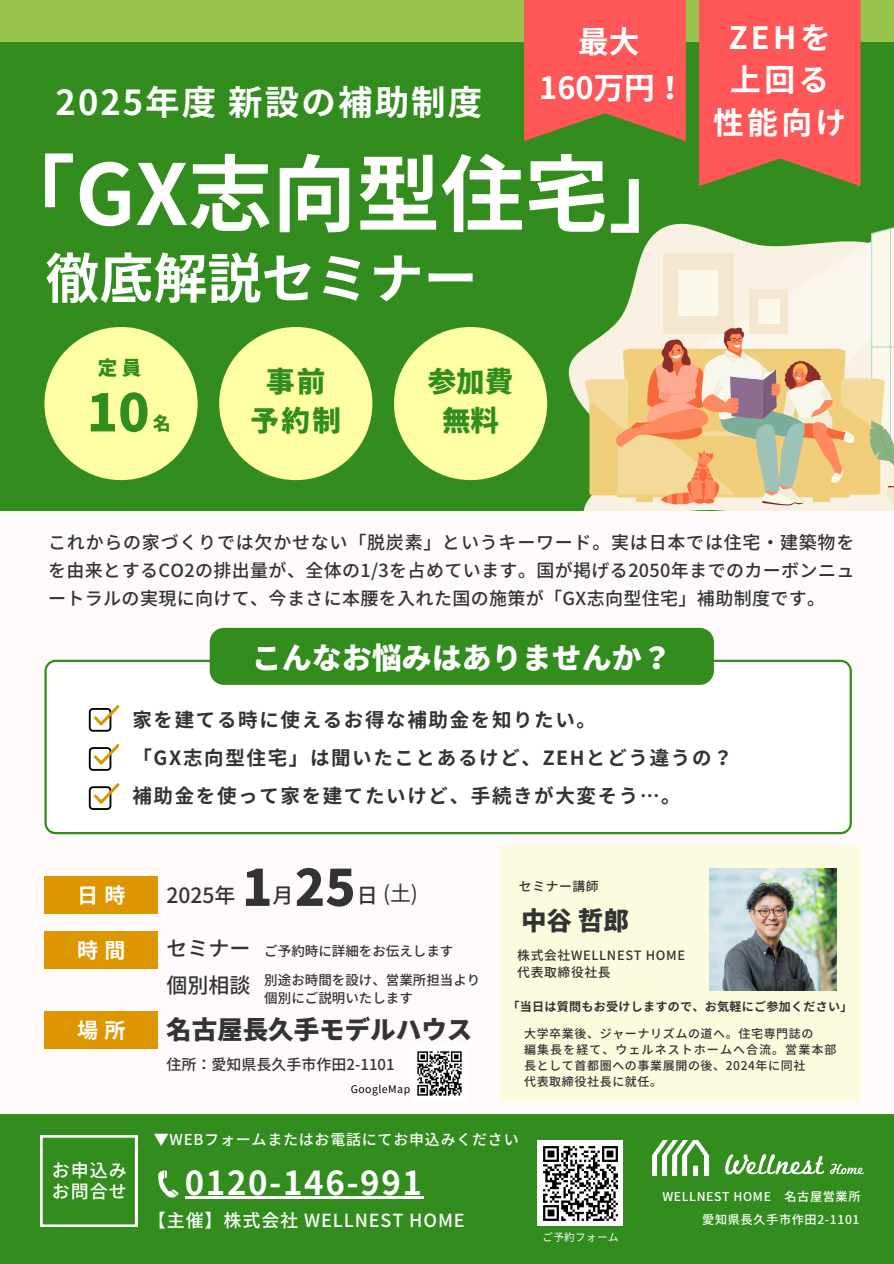
<style>
.page{position:relative;width:894px;height:1264px;background:#fff}
.page>*{position:absolute;margin:0;border:0;box-sizing:border-box;transform-origin:0 0}
.t1{font:700 84px "Noto Sans JP";color:#fff}
.t2{font:700 54px "Noto Sans JP";color:#fff}
.t3{font:900 51.6px "Noto Sans JP";color:#328d1e}
.t4{font:900 50.1px "Noto Sans JP";color:#333}
.t5{font:700 34.5px "Noto Sans JP";letter-spacing:.06em;color:#fff}
.t6{font:700 33px "Noto Sans JP";letter-spacing:.05em;color:#fff}
.t7{font:700 30.75px/42.8px "Noto Sans JP";letter-spacing:.11em;color:#fff;text-align:center}
.t8{font:900 30px "Noto Sans JP";color:#fff}
.t9{font:900 28.5px/39.3px "Noto Sans JP";letter-spacing:.04em;color:#328d1e;text-align:center}
.t10{font:900 25.5px "Noto Sans JP";color:#333}
.t11{font:500 21px "Noto Sans JP";color:#333}
.t12{font:700 21px "Noto Sans JP";color:#fff}
.t13{font:20.85px "Noto Sans JP";color:#333}
.t14{font:700 19.5px/38.2px "Noto Sans JP";letter-spacing:.085em;color:#333}
.t15{font:900 19.5px "Noto Sans JP";color:#328d1e}
.t16{font:500 18px/28.2px "Noto Sans JP";letter-spacing:.02em;color:#333;text-align:justify}
.t17{font:500 18px "Noto Sans JP";letter-spacing:.05em;color:#fff}
.t18{font:900 18px "Noto Sans JP";color:#328d1e}
.t19{font:500 15px "Noto Sans JP";letter-spacing:.05em;color:#fff}
.t20{font:500 15px "Noto Sans JP";color:#333}
.t21{font:500 13.5px/18px "Noto Sans JP";color:#333}
.t22{font:500 12.75px "Noto Sans JP";letter-spacing:.05em;color:#333}
.t23{font:500 12.15px "Noto Sans JP";letter-spacing:.05em;color:#fff}
.t24{font:500 12px/16px "Noto Sans JP";letter-spacing:.05em;color:#333}
.t25{font:700 12px "Noto Sans JP";letter-spacing:.02em;color:#333}
.t26{font:10.5px "Noto Sans JP";letter-spacing:.045em;color:#000}
.t27{font:10.5px "Noto Sans JP";letter-spacing:.045em;color:#fff}
</style>
<div class="page">
<div style="left:0;top:0;width:893px;height:510px;background:#328d1e"></div>
<div style="left:0;top:1109px;width:893px;height:154px;background:#328d1e"></div>
<div style="left:0;top:0;width:893px;height:42px;background:#98c44d"></div>
<svg style="left:40px;top:1135px;width:97px;height:91px"></svg>
<svg style="left:158px;top:1170px;width:20px;height:28px"></svg>
<div style="left:44px;top:327px;width:153px;height:153px;background:#fdffa2;border-radius:50%"></div>
<div style="left:219px;top:327px;width:153px;height:153px;background:#fdffa2;border-radius:50%"></div>
<div style="left:394px;top:327px;width:153px;height:153px;background:#fdffa2;border-radius:50%"></div>
<svg style="left:568px;top:348px;width:325px;height:163px"></svg>
<svg style="left:584px;top:223px;width:309px;height:283px;background:#d7cc9f"></svg>
<img style="left:0;top:627px;width:893px;height:486px">
<svg style="left:44px;top:659px;width:807px;height:175px"></svg>
<svg style="left:89px;top:704px;width:30px;height:27px"></svg>
<svg style="left:89px;top:783px;width:30px;height:27px"></svg>
<svg style="left:89px;top:743px;width:30px;height:27px"></svg>
<div style="left:44px;top:876px;width:114px;height:37px;background:#dd9600"></div>
<div style="left:44px;top:931px;width:114px;height:37px;background:#dd9600"></div>
<div style="left:44px;top:1011px;width:114px;height:38px;background:#dd9600"></div>
<div style="left:500px;top:846px;width:360px;height:254px;background:#fbfbde"></div>
<img style="left:709px;top:868px;width:127px;height:122px">
<svg style="left:699px;top:0;width:161px;height:186px;background:#ef5a52"></svg>
<svg style="left:524px;top:0;width:161px;height:141px;background:#ea5c51"></svg>
<img style="left:652px;top:1140px;width:211px;height:35px">
<img style="left:537px;top:1140px;width:86px;height:86px">
<img style="left:412px;top:1046px;width:54px;height:54px">
<div style="left:210px;top:628px;width:503px;height:57px;background:#328d1e"></div>
<hr style="left:185px;top:1196px;width:238px;height:2px;background:#fff">
<p class="t5" style="left:56px;top:75px;width:428px">2025年度新設の補助制度</p>
<h3 class="t7" style="left:539px;top:17px;width:148px;line-height:46.2px">最大<br>160万円！</h3>
<h4 class="t1" style="left:-9px;top:127px;width:702px">「GX志向型住宅」</h4>
<h2 class="t2" style="left:45px;top:235px;width:434px">徹底解説セミナー</h2>
<p class="t15" style="left:98px;top:352px;width:45px">定員</p>
<p class="t3" style="left:87px;top:371px;width:64px">10</p>
<p class="t18" style="left:153px;top:409px;width:19px">名</p>
<p class="t9" style="left:250px;top:360px;width:92px">事前予約制</p>
<p class="t9" style="left:427px;top:360px;width:87px">参加費無料</p>
<p class="t7" style="left:712px;top:14px;width:135px">ZEHを上回る性能向け</p>
<p class="t16" style="left:48px;top:527px;width:807px">これからの家づくりでは欠かせない「脱炭素」というキーワード。実は日本では住宅・建築物をを由来とするCO2の排出量が、全体の1/3を占めています。国が掲げる2050年までのカーボンニュートラルの実現に向けて、今まさに本腰を入れた国の施策が「GX志向型住宅」補助制度です。</p>
<h1 class="t8" style="left:252px;top:634px;width:421px">こんなお悩みはありませんか？</h1>
<p class="t14" style="left:132px;top:699px;width:601px">家を建てる時に使えるお得な補助金を知りたい。<br>「GX志向型住宅」は聞いたことあるけど、ZEHとどう違うの？補助金を使って家を建てたいけど、手続きが大変そう…。</p>
<p class="t4" style="left:242px;top:847px;width:115px">1 25</p>
<h4 class="t12" style="left:77px;top:878px;width:50px">日 時</h4>
<h4 class="t11" style="left:166px;top:879px;width:70px">2025年</h4>
<p class="t13" style="left:383px;top:877px;width:36px">(土)</p>
<p class="t11" style="left:272px;top:879px;width:18px">月</p>
<p class="t11" style="left:356px;top:879px;width:15px">日</p>
<h4 class="t12" style="left:77px;top:933px;width:50px">時間</h4>
<p class="t12" style="left:77px;top:1013px;width:50px">場所</p>
<p class="t11" style="left:166px;top:931px;width:85px">セミナー</p>
<p class="t11" style="left:166px;top:968px;width:85px">個別相談</p>
<p class="t21" style="left:264px;top:940px;width:191px">ご予約時に詳細をお伝えします</p>
<p class="t21" style="left:264px;top:970px;width:218px">別途お時間を設け、営業所担当より個別にご説明いたします</p>
<h6 class="t10" style="left:166px;top:1008px;width:307px">名古屋長久手モデルハウス</h6>
<p class="t20" style="left:166px;top:1052px;width:230px">住所：愛知県⻑久手市作田2-1101</p>
<p class="t26" style="left:350px;top:1080px;width:61px">GoogleMap</p>
<p class="t22" style="left:518px;top:876px;width:81px">セミナー講師</p>
<h5 class="t10" style="left:521px;top:900px;width:109px">中谷哲郎</h5>
<p class="t22" style="left:517px;top:944px;width:169px">株式会社WELLNEST HOME</p>
<p class="t22" style="left:517px;top:961px;width:94px">代表取締役社長</p>
<p class="t25" style="left:507px;top:996px;width:346px">「当日は質問もお受けしますので、お気軽にご参加ください」</p>
<p class="t24" style="left:524px;top:1024px;width:291px">大学卒業後、ジャーナリズムの道へ。住宅専門誌の</p>
<h5 class="t24" style="left:524px;top:1040px;width:314px">編集長を経て、ウェルネストホームへ合流。営業本部長として首都圏への事業展開の後、2024年に同社</h5>
<p class="t24" style="left:524px;top:1072px;width:140px">代表取締役社長に就任。</p>
<p class="t17" style="left:52px;top:1155px;width:76px">お申込み</p>
<p class="t17" style="left:52px;top:1176px;width:76px">お問合せ</p>
<p class="t19" style="left:154px;top:1127px;width:366px">▼WEBフォームまたはお電話にてお申込みください</p>
<p class="t6" style="left:185px;top:1156px;width:238px">0120-146-991</p>
<p class="t17" style="left:148px;top:1205px;width:318px">【主催】株式会社 WELLNEST HOME</p>
<p class="t27" style="left:542px;top:1229px;width:78px">ご予約フォーム</p>
<p class="t23" style="left:662px;top:1187px;width:199px">WELLNEST HOME 名古屋営業所</p>
<p class="t23" style="left:702px;top:1209px;width:159px">愛知県⻑久手市作田2-1101</p>
</div>
